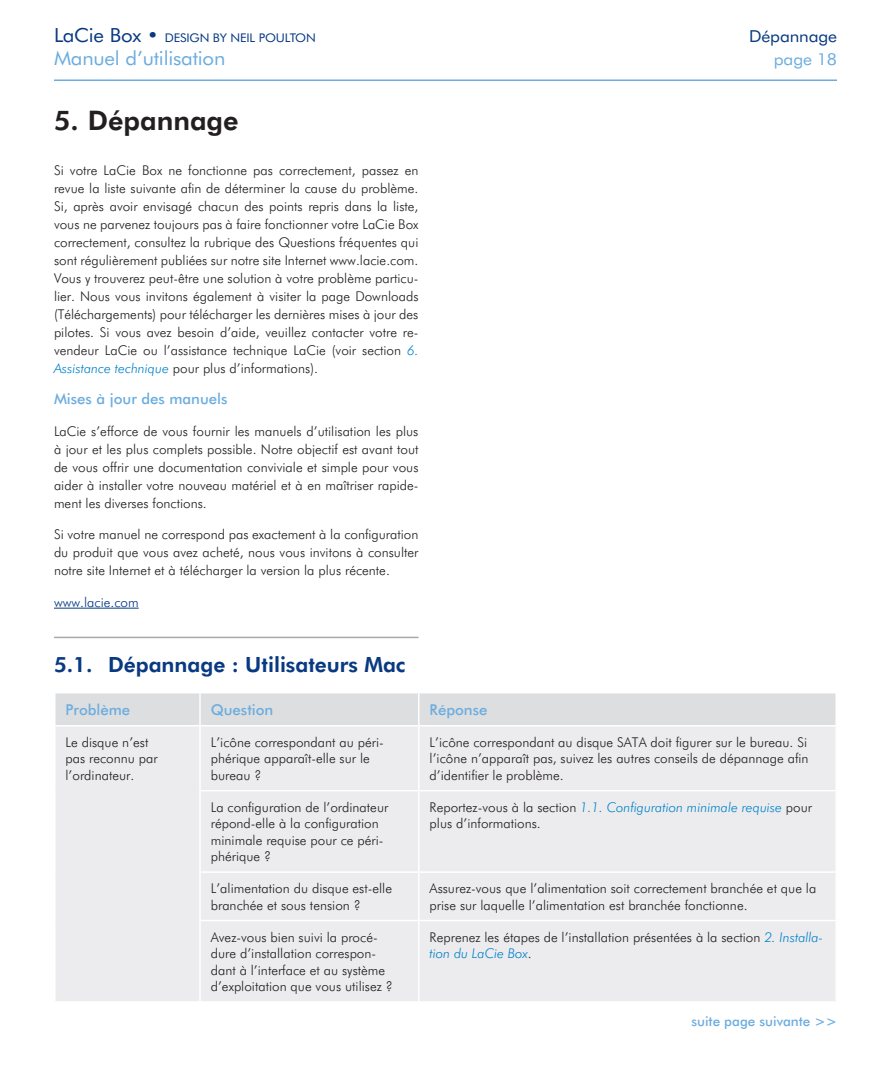
<style>
.page{position:relative;width:891px;height:1080px;background:#fff}
.page>*{position:absolute;margin:0;border:0;box-sizing:border-box;transform-origin:0 0}
._1__Heading{font:800 27px "Futura BT";color:#231f20}
._1_1_Heading{font:800 21px "Futura BT";color:#083981}
.xHeader_Line1{font:19.5px "Futura BT";letter-spacing:-.01em;color:#6caddf;scale:1.05 1}
.xHeader_Line1-2{font:16.5px "Futura BT";letter-spacing:-.01em;color:#083981;scale:1.05 1}
.xHeader_Line1-3{font:16.5px "Futura BT";letter-spacing:-.01em;color:#6caddf;scale:1.05 1}
._1_1_1_1__Heading__n{font:500 15px "Futura BT";color:#6caddf}
.t1{font:300 13.5px/18px "Futura BT";color:#231f20}
.continued{font:500 13.5px "Futura BT";color:#6caddf}
.t2{font:300 13.5px "Futura BT";color:#083981}
.xHeader_Line1-4{font:12px "Futura BT";letter-spacing:-.01em;color:#083981;scale:1.05 1}
.s1{font-size:19.5px}
.s2{font-style:italic;color:#0082c8}
</style>
<div class="page">
<hr style="left:54px;top:80px;width:783px;height:1px;background:#6caddf">
<hr style="left:54px;top:608px;width:85px;height:1px;background:#083981">
<hr style="left:54px;top:637px;width:364px;height:1px;background:#a8a9ad">
<div style="left:56px;top:693px;width:779px;height:32px;background:#dddee0"></div>
<div style="left:56px;top:727px;width:779px;height:274px;background:#ececee"></div>
<hr style="left:199px;top:693px;width:2px;height:32px;background:#fff">
<hr style="left:418px;top:693px;width:2px;height:32px;background:#fff">
<hr style="left:199px;top:727px;width:2px;height:63px;background:#fff">
<hr style="left:418px;top:727px;width:2px;height:63px;background:#fff">
<hr style="left:199px;top:791px;width:2px;height:80px;background:#fff">
<hr style="left:199px;top:790px;width:220px;height:1px;background:#fff">
<hr style="left:418px;top:791px;width:2px;height:80px;background:#fff">
<hr style="left:419px;top:790px;width:418px;height:1px;background:#fff">
<hr style="left:199px;top:873px;width:2px;height:47px;background:#fff">
<hr style="left:199px;top:871px;width:220px;height:2px;background:#fff">
<hr style="left:418px;top:873px;width:2px;height:47px;background:#fff">
<hr style="left:419px;top:871px;width:418px;height:2px;background:#fff">
<hr style="left:199px;top:921px;width:2px;height:80px;background:#fff">
<hr style="left:199px;top:920px;width:220px;height:1px;background:#fff">
<hr style="left:418px;top:921px;width:2px;height:80px;background:#fff">
<hr style="left:419px;top:920px;width:418px;height:1px;background:#fff">
<p class="xHeader_Line1-4" style="left:54px;top:30px;width:251px"><span class="s1">LaCie Box •</span> DESIGN BY NEIL POULTON</p>
<p class="xHeader_Line1-2" style="left:749px;top:26px;width:85px">Dépannage</p>
<p class="xHeader_Line1" style="left:54px;top:46px;width:165px">Manuel d’utilisation</p>
<p class="xHeader_Line1-3" style="left:774px;top:49px;width:62px">page 18</p>
<p class="_1__Heading" style="left:54px;top:104px;width:186px">5. Dépannage</p>
<p class="t1" style="left:54px;top:161px;width:366px;text-align:justify">Si votre LaCie Box ne fonctionne pas correctement, passez en revue la liste suivante afin de déterminer la cause du problème.<br>Si, après avoir envisagé chacun des points repris dans la liste, vous ne parvenez toujours pas à faire fonctionner votre LaCie Box correctement, consultez la rubrique des Questions fréquentes qui sont régulièrement publiées sur notre site Internet www.lacie.com.<br>Vous y trouverez peut-être une solution à votre problème particu&shy;lier. Nous vous invitons également à visiter la page Downloads (Téléchargements) pour télécharger les dernières mises à jour des pilotes. Si vous avez besoin d’aide, veuillez contacter votre re&shy;vendeur LaCie ou l’assistance technique LaCie (voir section <span class="s2">6.<br>Assistance technique</span> pour plus d’informations).</p>
<p class="_1_1_1_1__Heading__n" style="left:54px;top:390px;width:175px">Mises à jour des manuels</p>
<p class="t1" style="left:54px;top:422px;width:366px;text-align:justify">LaCie s’efforce de vous fournir les manuels d’utilisation les plus à jour et les plus complets possible. Notre objectif est avant tout de vous offrir une documentation conviviale et simple pour vous aider à installer votre nouveau matériel et à en maîtriser rapide&shy;ment les diverses fonctions.</p>
<p class="t1" style="left:54px;top:525px;width:366px;text-align:justify">Si votre manuel ne correspond pas exactement à la configuration du produit que vous avez acheté, nous vous invitons à consulter notre site Internet et à télécharger la version la plus récente.</p>
<p class="t2" style="left:54px;top:594px;width:86px">www.lacie.com</p>
<p class="_1_1_Heading" style="left:54px;top:652px;width:353px">5.1. Dépannage : Utilisateurs Mac</p>
<p class="_1_1_1_1__Heading__n" style="left:66px;top:701px;width:66px">Problème</p>
<p class="_1_1_1_1__Heading__n" style="left:211px;top:701px;width:64px">Question</p>
<p class="_1_1_1_1__Heading__n" style="left:430px;top:701px;width:59px">Réponse</p>
<p class="t1" style="left:66px;top:734px;width:94px;line-height:16.5px">Le disque n’est pas reconnu par l’ordinateur.</p>
<p class="t1" style="left:211px;top:734px;width:175px;line-height:16.5px">L’icône correspondant au péri&shy;phérique apparaît-elle sur le bureau ?</p>
<p class="t1" style="left:430px;top:734px;width:380px;line-height:16.5px;text-align:justify">L’icône correspondant au disque SATA doit figurer sur le bureau. Si l’icône n’apparaît pas, suivez les autres conseils de dépannage afin d’identifier le problème.</p>
<p class="t1" style="left:211px;top:799px;width:179px;line-height:16.5px">La configuration de l’ordinateur répond-elle à la configuration minimale requise pour ce péri&shy;phérique ?</p>
<p class="t1" style="left:430px;top:799px;width:384px;line-height:16.5px">Reportez-vous à la section <span class="s2">1.1. Configuration minimale requise</span> pour plus d’informations.</p>
<p class="t1" style="left:211px;top:880px;width:183px;line-height:16.5px">L’alimentation du disque est-elle branchée et sous tension ?</p>
<p class="t1" style="left:430px;top:880px;width:388px;line-height:16.5px">Assurez-vous que l’alimentation soit correctement branchée et que la prise sur laquelle l’alimentation est branchée fonctionne.</p>
<p class="t1" style="left:211px;top:928px;width:183px;line-height:16.5px">Avez-vous bien suivi la procé&shy;dure d’installation correspon&shy;dant à l’interface et au système d’exploitation que vous utilisez ?</p>
<p class="t1" style="left:430px;top:928px;width:395px;line-height:16.5px">Reprenez les étapes de l’installation présentées à la section <span class="s2">2. Installa&shy;tion du LaCie Box</span>.</p>
<p class="continued" style="left:691px;top:1013px;width:147px">suite page suivante &gt;&gt;</p>
</div>
